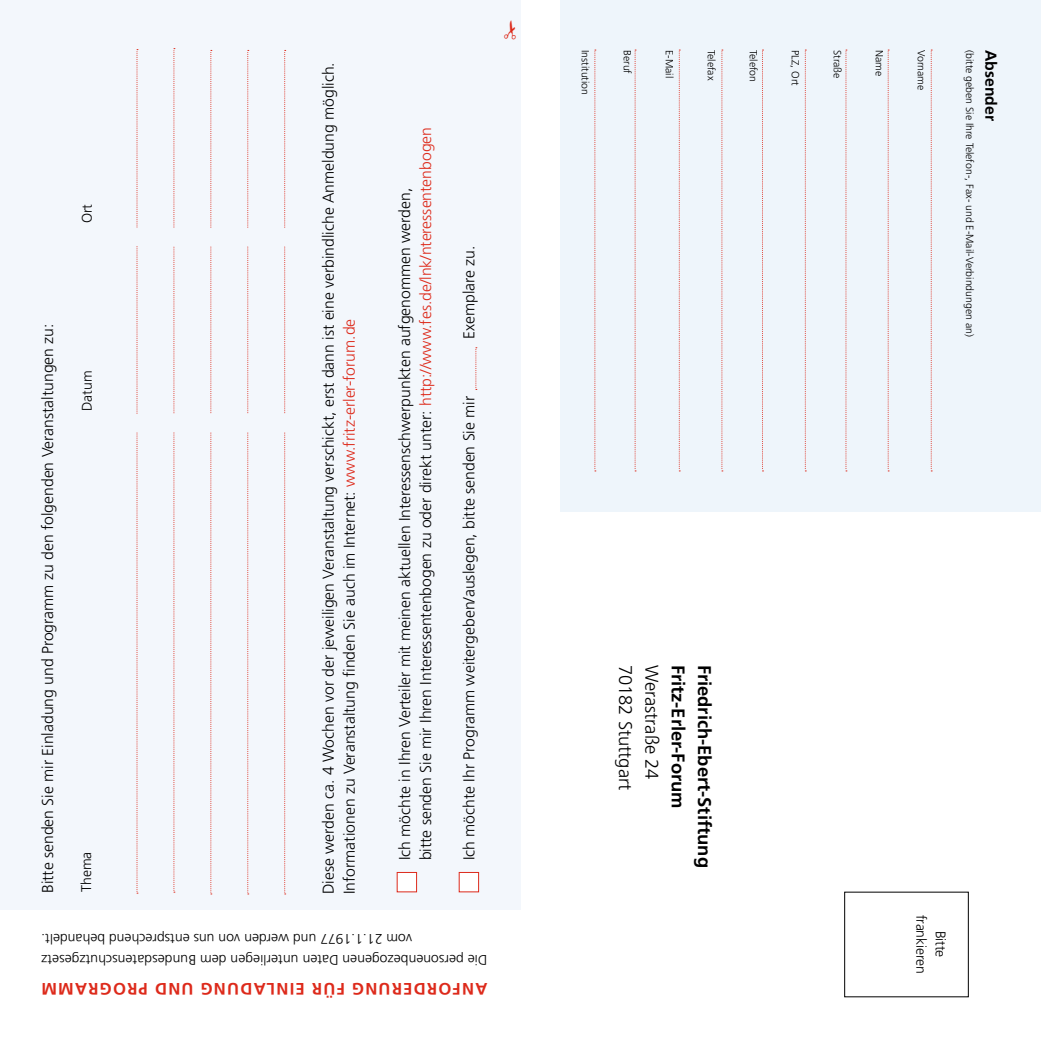
<style>
.page{position:relative;width:1042px;height:1042px;background:#fff}
.page>*{position:absolute;margin:0;border:0;box-sizing:border-box;transform-origin:0 0}
.t1{font:700 18.38px "Frutiger";color:#000}
.t2{font:300 18.38px "Frutiger";color:#000}
.t3{font:700 16.62px "Frutiger";letter-spacing:.075em;color:#dd2a1b}
.t4{font:300 15.75px/21px "Frutiger";color:#000}
.t5{font:700 15.75px "Frutiger";color:#000}
.t6{font:300 14px/19.2px "Frutiger";color:#000;text-align:center}
.t7{font:300 10.5px "Frutiger";color:#000}
.s1{color:#dd2a1b}
</style>
<div class="page">
<div style="left:560px;top:0;width:480px;height:511px;background:#eef5fb"></div>
<svg style="left:931px;top:50px;width:1px;height:421px"></svg>
<svg style="left:887px;top:50px;width:2px;height:421px"></svg>
<svg style="left:845px;top:50px;width:2px;height:421px"></svg>
<svg style="left:805px;top:50px;width:1px;height:421px"></svg>
<svg style="left:762px;top:50px;width:1px;height:421px"></svg>
<svg style="left:721px;top:50px;width:2px;height:421px"></svg>
<svg style="left:679px;top:50px;width:1px;height:421px"></svg>
<svg style="left:634px;top:50px;width:2px;height:421px"></svg>
<svg style="left:594px;top:50px;width:2px;height:421px"></svg>
<div style="left:0;top:0;width:521px;height:1042px;background:#f3f7fc"></div>
<div style="left:0;top:910px;width:521px;height:132px;background:#fff"></div>
<svg style="left:137px;top:49px;width:1px;height:844px"></svg>
<svg style="left:173px;top:48px;width:2px;height:844px"></svg>
<svg style="left:210px;top:50px;width:2px;height:844px"></svg>
<svg style="left:247px;top:50px;width:2px;height:844px"></svg>
<svg style="left:284px;top:50px;width:2px;height:844px"></svg>
<svg style="left:475px;top:347px;width:2px;height:43px"></svg>
<div style="left:397px;top:872px;width:20px;height:20px;background:#fff;border:1px solid #dd2a1b"></div>
<div style="left:459px;top:872px;width:20px;height:20px;background:#fff;border:1px solid #dd2a1b"></div>
<div style="left:124px;top:228px;width:174px;height:18px;background:#f3f7fc"></div>
<div style="left:124px;top:414px;width:174px;height:18px;background:#f3f7fc"></div>
<p class="t6" style="left:77px;top:223px;width:21px;rotate:-90deg">Ort</p>
<p class="t4" style="left:37px;top:893px;width:571px;rotate:-90deg">Bitte senden Sie mir Einladung und Programm zu den folgenden Veranstaltungen zu:</p>
<p class="t6" style="left:77px;top:411px;width:42px;rotate:-90deg">Datum</p>
<p class="t6" style="left:77px;top:892px;width:42px;rotate:-90deg">Thema</p>
<p class="t4" style="left:318px;top:894px;width:833px;rotate:-90deg">Diese werden ca. 4 Wochen vor der jeweiligen Veranstaltung verschickt, erst dann ist eine verbindliche Anmeldung möglich.<br>Informationen zu Veranstaltung finden Sie auch im Internet: <span class="s1">www.fritz-erler-forum.de</span></p>
<p class="t4" style="left:394px;top:860px;width:735px;rotate:-90deg">Ich möchte in Ihren Verteiler mit meinen aktuellen Interessenschwerpunkten aufgenommen werden,<br>bitte senden Sie mir Ihren Interessentenbogen zu oder direkt unter: <span class="s1">http://www.fes.de/lnk/nteressentenbogen</span></p>
<p class="t4" style="left:458px;top:339px;width:95px;rotate:-90deg">Exemplare zu.</p>
<p class="t4" style="left:458px;top:860px;width:466px;rotate:-90deg">Ich möchte Ihr Programm weitergeben/auslegen, bitte senden Sie mir</p>
<p class="t6" style="left:487px;top:970px;width:447px;line-height:21px;text-align:right;rotate:-180deg">Die personenbezogenen Daten unterliegen dem Bundesdatenschutzgesetz vom 21.1.1977 und werden von uns entsprechend behandelt.</p>
<p class="t3" style="left:487px;top:999px;width:448px;rotate:-180deg">ANFORDERUNG FÜR EINLADUNG UND PROGRAMM</p>
<p class="t7" style="left:591px;top:50px;width:46px;rotate:90deg">Institution</p>
<p class="t7" style="left:633px;top:50px;width:25px;rotate:90deg">Beruf</p>
<p class="t7" style="left:675px;top:50px;width:29px;rotate:90deg">E-Mail</p>
<p class="t7" style="left:717px;top:50px;width:32px;rotate:90deg">Telefax</p>
<p class="t7" style="left:759px;top:50px;width:34px;rotate:90deg">Telefon</p>
<p class="t7" style="left:801px;top:50px;width:37px;rotate:90deg">PLZ, Ort</p>
<p class="t7" style="left:843px;top:50px;width:30px;rotate:90deg">Straße</p>
<p class="t7" style="left:885px;top:50px;width:28px;rotate:90deg">Name</p>
<p class="t7" style="left:927px;top:50px;width:42px;rotate:90deg">Vorname</p>
<p class="t7" style="left:976px;top:50px;width:288px;rotate:90deg">(bitte geben Sie Ihre Telefon-, Fax- und E-Mail-Verbindungen an)</p>
<p class="t5" style="left:1000px;top:50px;width:72px;rotate:90deg">Absender</p>
<p class="t2" style="left:636px;top:664px;width:127px;rotate:90deg">70182 Stuttgart</p>
<p class="t2" style="left:662px;top:664px;width:117px;rotate:90deg">Werastraße 24</p>
<p class="t1" style="left:689px;top:664px;width:145px;rotate:90deg">Fritz-Erler-Forum</p>
<p class="t1" style="left:715px;top:664px;width:205px;rotate:90deg">Friedrich-Ebert-Stiftung</p>
<p class="t6" style="left:950px;top:914px;width:60px;rotate:90deg">Bitte frankieren</p>
</div>
